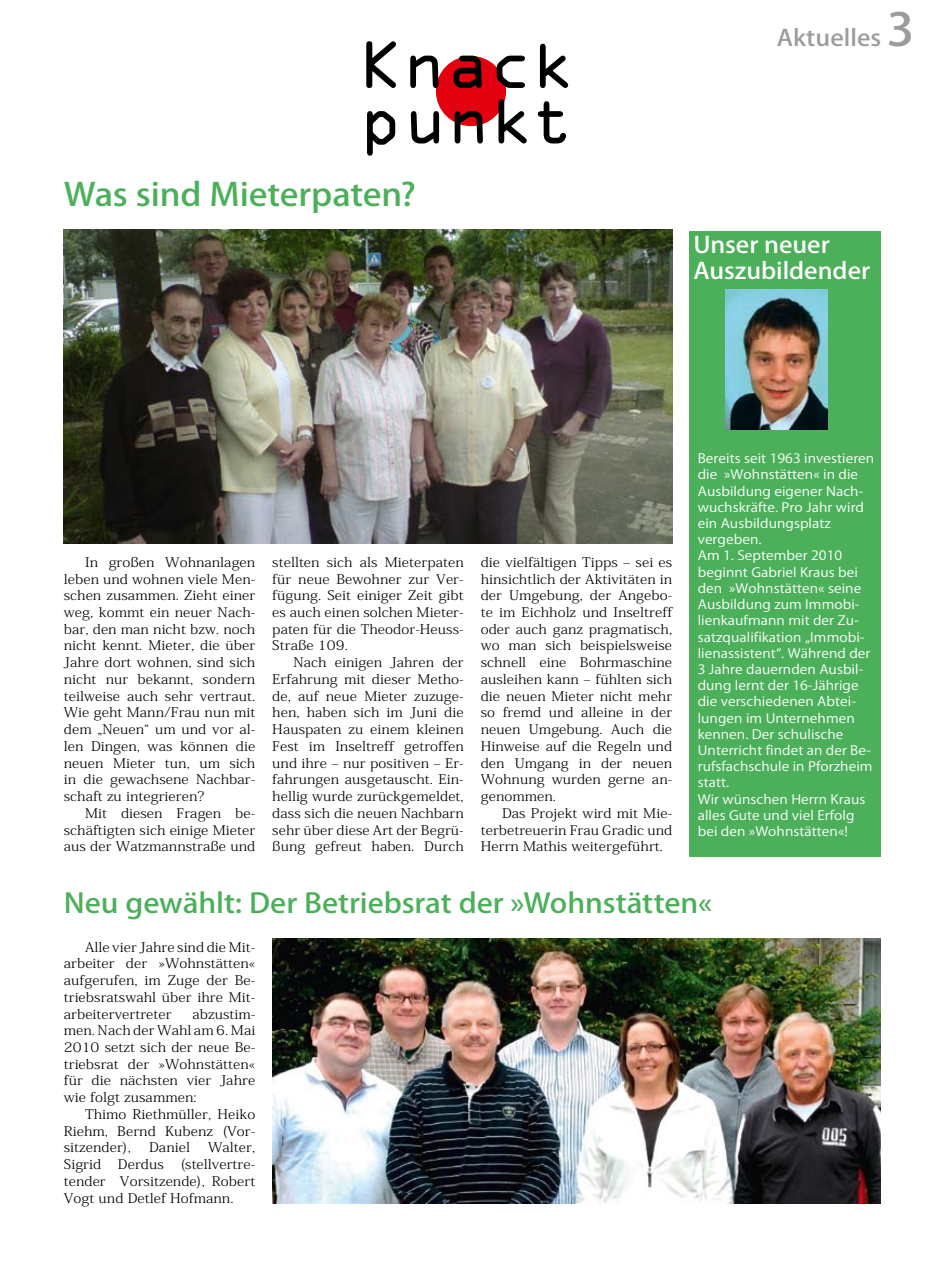
<style>
.page{position:relative;width:936px;height:1276px;background:#fff}
.page>*{position:absolute;margin:0;border:0;box-sizing:border-box;transform-origin:0 0}
.t1{font:60px/55.5px "OCRA Std";color:#000}
.t2{font:500 31.5px "Koz Go Std";letter-spacing:-.005em;color:#4cb05b;scale:1.1 1}
.t3{font:500 27px "Koz Go Std";letter-spacing:-.005em;color:#4cb05b;scale:1.1 1}
.t4{font:500 22.5px/25.5px "Koz Go Std";color:#fff;scale:1.1 1}
.t5{font:500 22.5px "Koz Go Std";color:#9c9c9c;scale:1.1 1}
.t6{font:300 13.2px/16.6px "Koz Min Std";letter-spacing:.005em;color:#000;text-align:justify;scale:1.1 1}
.t7{font:12.75px/16.2px "Koz Go Std";letter-spacing:.005em;color:#fff;scale:1.1 1}
.s1{font-size:45px}
</style>
<div class="page">
<img style="left:64px;top:230px;width:608px;height:313px">
<div style="left:689px;top:231px;width:191px;height:625px;background:#4cb05b"></div>
<img style="left:272px;top:938px;width:608px;height:265px">
<img style="left:725px;top:290px;width:102px;height:139px">
<div style="left:436px;top:56px;width:70px;height:70px;background:#e3000f;border-radius:50%"></div>
<h1 class="t1" style="left:359px;top:43px;width:217px">Knack punkt</h1>
<h2 class="t2" style="left:64px;top:175px;width:322px">Was sind Mieterpaten?</h2>
<h3 class="t5" style="left:776px;top:23px;width:127px">Aktuelles <span class="s1">3</span></h3>
<h3 class="t4" style="left:693px;top:233px;width:162px">Unser neuer<br>Auszubildender</h3>
<p class="t6" style="left:64px;top:554px;width:175px;text-indent:21px">In großen Wohnanlagen leben und wohnen viele Men&shy;schen zusammen. Zieht einer weg, kommt ein neuer Nach&shy;bar, den man nicht bzw. noch nicht kennt. Mieter, die über Jahre dort wohnen, sind sich nicht nur bekannt, sondern teilweise auch sehr vertraut.<br>Wie geht Mann/Frau nun mit dem „Neuen“ um und vor al&shy;len Dingen, was können die neuen Mieter tun, um sich in die gewachsene Nachbar&shy;schaft zu integrieren?</p>
<p class="t6" style="left:64px;top:805px;width:175px;text-indent:21px">Mit diesen Fragen be&shy;schäftigten sich einige Mieter aus der Watzmannstraße und</p>
<p class="t6" style="left:272px;top:554px;width:175px">stellten sich als Mieterpaten für neue Bewohner zur Ver&shy;fügung. Seit einiger Zeit gibt es auch einen solchen Mieter&shy;paten für die Theodor-Heuss-Straße 109.</p>
<p class="t6" style="left:272px;top:654px;width:175px;text-indent:21px">Nach einigen Jahren der Erfahrung mit dieser Metho&shy;de, auf neue Mieter zuzuge&shy;hen, haben sich im Juni die Hauspaten zu einem kleinen Fest im Inseltreff getroffen und ihre – nur positiven – Er&shy;fahrungen ausgetauscht. Ein&shy;hellig wurde zurückgemeldet, dass sich die neuen Nachbarn sehr über diese Art der Begrü&shy;ßung gefreut haben. Durch</p>
<p class="t6" style="left:480px;top:554px;width:175px">die vielfältigen Tipps – sei es hinsichtlich der Aktivitäten in der Umgebung, der Angebo&shy;te im Eichholz und Inseltreff oder auch ganz pragmatisch, wo man sich beispielsweise schnell eine Bohrmaschine ausleihen kann – fühlten sich die neuen Mieter nicht mehr so fremd und alleine in der neuen Umgebung. Auch die Hinweise auf die Regeln und den Umgang in der neuen Wohnung wurden gerne an&shy;genommen.</p>
<p class="t6" style="left:480px;top:805px;width:175px;text-indent:21px">Das Projekt wird mit Mie&shy;terbetreuerin Frau Gradic und Herrn Mathis weitergeführt.</p>
<p class="t7" style="left:697px;top:451px;width:162px">Bereits seit 1963 investieren die »Wohnstätten« in die<br>Ausbildung eigener Nach&shy;wuchskräfte. Pro Jahr wird ein Ausbildungsplatz vergeben.<br>Am 1. September 2010 beginnt Gabriel Kraus bei den »Wohnstätten« seine<br>Ausbildung zum Immobi&shy;lienkaufmann mit der Zu&shy;satzqualifikation „Immobi&shy;lienassistent“. Während der<br>3 Jahre dauernden Ausbil&shy;dung lernt der 16-Jährige die verschiedenen Abtei&shy;lungen im Unternehmen kennen. Der schulische<br>Unterricht findet an der Be&shy;rufsfachschule in Pforzheim statt.<br>Wir wünschen Herrn Kraus alles Gute und viel Erfolg bei den »Wohnstätten«!</p>
<h3 class="t3" style="left:64px;top:886px;width:591px">Neu gewählt: Der Betriebsrat der »Wohnstätten«</h3>
<p class="t6" style="left:64px;top:938px;width:175px;text-indent:21px">Alle vier Jahre sind die Mit&shy;arbeiter der »Wohnstätten« aufgerufen, im Zuge der Be&shy;triebsratswahl über ihre Mit&shy;arbeitervertreter</p>
<p class="t6" style="left:64px;top:1005px;width:175px;text-indent:129px">abzustim&shy;men. Nach der Wahl am 6. Mai 2010 setzt sich der neue Be&shy;triebsrat der »Wohnstätten« für die nächsten vier Jahre wie folgt zusammen:</p>
<p class="t6" style="left:64px;top:1106px;width:175px;text-indent:21px">Thimo Riethmüller, Heiko Riehm, Bernd Kubenz (Vor&shy;sitzender),</p>
<p class="t6" style="left:149px;top:1139px;width:39px">Daniel</p>
<p class="t6" style="left:208px;top:1139px;width:44px">Walter,</p>
<p class="t6" style="left:64px;top:1156px;width:175px;text-indent:117px">(stellvertre&shy;tender Vorsitzende), Robert Vogt und Detlef Hofmann.</p>
<p class="t6" style="left:64px;top:1156px;width:36px">Sigrid</p>
<p class="t6" style="left:118px;top:1156px;width:43px">Derdus</p>
</div>
